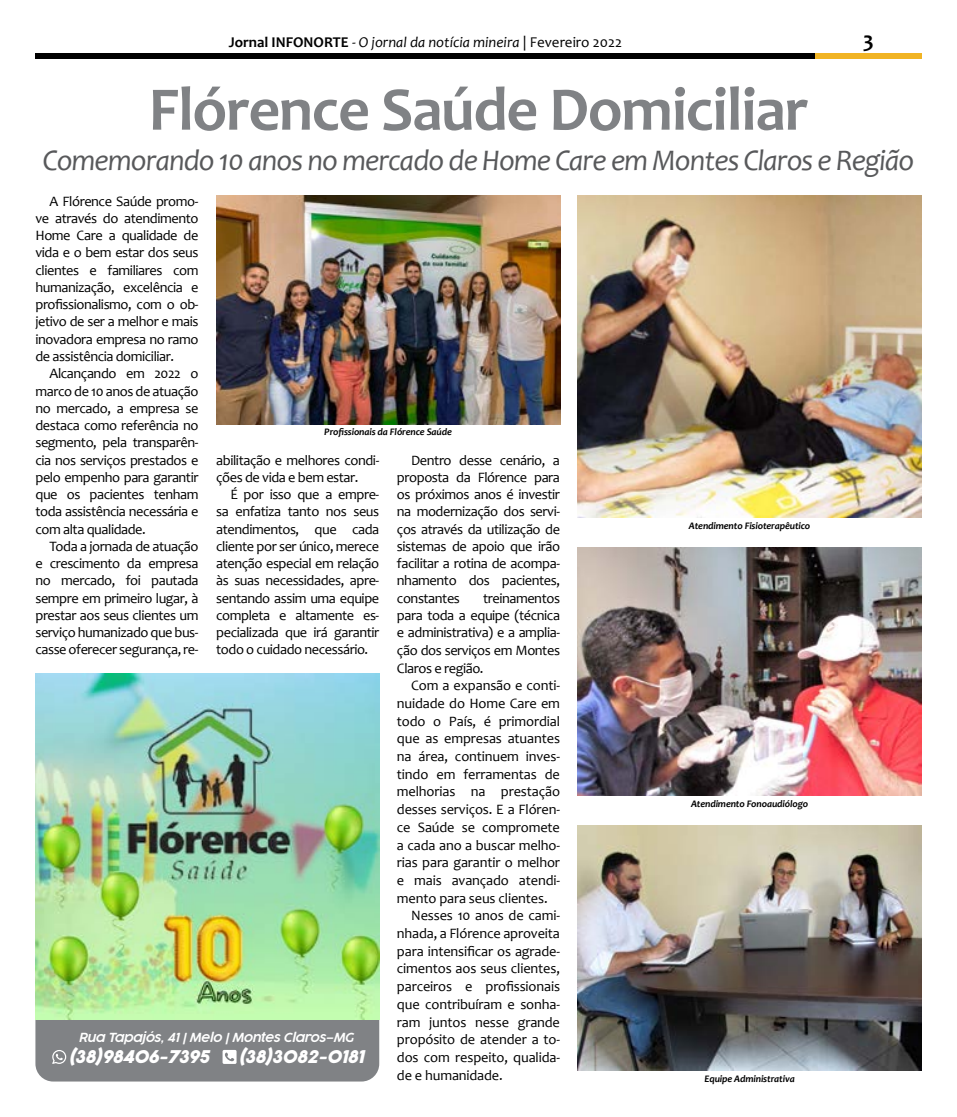
<style>
.page{position:relative;width:957px;height:1117px;background:#fff}
.page>*{position:absolute;margin:0;border:0;box-sizing:border-box;transform-origin:0 0}
.t1{font:700 62.5px "Candara";letter-spacing:-.02em;color:#808285}
.t2{font:italic 30px "Candara";letter-spacing:-.03em;color:#58595b}
.t3{font:700 22.5px "Candara";color:#000}
.t4{font:italic 17.5px "Cocogoose Pro";letter-spacing:-.03em;color:#fff}
.t5{font:italic 15px "Candara";color:#000}
.t6{font:14.38px/17.2px "Candara";letter-spacing:-.01em;color:#000;text-align:justify}
.t7{font:14.38px/17.2px "Candara";letter-spacing:-.03em;color:#000}
.t8{font:italic 300 12.5px "Cocogoose Pro";letter-spacing:-.03em;color:#fff}
.t9{font:italic 700 10px "Candara";letter-spacing:-.01em;color:#000}
.s1{font-weight:700;font-style:normal}
.s2{font-style:normal}
</style>
<div class="page">
<div style="left:35px;top:979px;width:344px;height:102px;background:#808285;border-radius:18px"></div>
<div style="left:815px;top:53px;width:106px;height:6px;background:#f1b424"></div>
<div style="left:35px;top:53px;width:780px;height:6px;background:#000"></div>
<img style="left:35px;top:673px;width:344px;height:346px">
<img style="left:578px;top:195px;width:343px;height:322px">
<img style="left:216px;top:195px;width:344px;height:229px">
<img style="left:578px;top:547px;width:343px;height:248px">
<img style="left:578px;top:825px;width:343px;height:245px">
<svg style="left:222px;top:1050px;width:14px;height:13px"></svg>
<svg style="left:52px;top:1050px;width:14px;height:13px"></svg>
<p class="t5" style="left:229px;top:33px;width:395px"><span class="s1">Jornal INFONORTE</span> - O jornal da notícia mineira <span class="s2">| Fevereiro 2022</span></p>
<h3 class="t3" style="left:863px;top:26px;width:12px">3</h3>
<h1 class="t1" style="left:149px;top:70px;width:661px">Flórence Saúde Domiciliar</h1>
<h2 class="t2" style="left:43px;top:141px;width:872px">Comemorando 10 anos no mercado de Home Care em Montes Claros e Região</h2>
<p class="t6" style="left:35px;top:192px;width:165px;text-indent:14px">A Flórence Saúde promo&shy;ve através do atendimento Home Care a qualidade de vida e o bem estar dos seus clientes e familiares com humanização, excelência e profissionalismo, com o ob&shy;jetivo de ser a melhor e mais inovadora empresa no ramo de assistência domiciliar.</p>
<p class="t6" style="left:35px;top:365px;width:165px;text-indent:14px">Alcançando em 2022 o marco de 10 anos de atuação no mercado, a empresa se destaca como referência no segmento, pela transparên&shy;cia nos serviços prestados e pelo empenho para garantir que os pacientes tenham toda assistência necessária e com alta qualidade.</p>
<p class="t6" style="left:35px;top:537px;width:165px;text-indent:14px">Toda a jornada de atuação e crescimento da empresa no mercado, foi pautada sempre em primeiro lugar, à prestar aos seus clientes um serviço humanizado que bus&shy;casse oferecer segurança, re-</p>
<p class="t9" style="left:324px;top:426px;width:129px">Profissionais da Flórence Saúde</p>
<p class="t7" style="left:216px;top:451px;width:165px">abilitação e melhores condi&shy;ções de vida e bem estar.</p>
<p class="t6" style="left:216px;top:485px;width:165px;text-indent:14px">É por isso que a empre&shy;sa enfatiza tanto nos seus atendimentos, que cada cliente por ser único, merece atenção especial em relação às suas necessidades, apre&shy;sentando assim uma equipe completa e altamente es&shy;pecializada que irá garantir todo o cuidado necessário.</p>
<p class="t6" style="left:397px;top:451px;width:165px;text-indent:14px">Dentro desse cenário, a proposta da Flórence para os próximos anos é investir na modernização dos servi&shy;ços através da utilização de sistemas de apoio que irão facilitar a rotina de acompa&shy;nhamento dos pacientes, constantes</p>
<p class="t9" style="left:689px;top:519px;width:123px">Atendimento Fisioterapêutico</p>
<p class="t6" style="left:397px;top:589px;width:165px;text-indent:86px">treinamentos para toda a equipe (técnica e administrativa) e a amplia&shy;ção dos serviços em Montes Claros e região.</p>
<p class="t6" style="left:411px;top:676px;width:150px">Com a expansão e conti-</p>
<p class="t6" style="left:397px;top:694px;width:164px">nuidade do Home Care em</p>
<p class="t6" style="left:397px;top:712px;width:165px">todo o País, é primordial</p>
<p class="t6" style="left:397px;top:729px;width:165px">que as empresas atuantes</p>
<p class="t6" style="left:397px;top:747px;width:165px">na área, continuem inves-</p>
<p class="t6" style="left:397px;top:765px;width:164px">tindo em ferramentas de</p>
<p class="t6" style="left:397px;top:782px;width:165px">melhorias na prestação</p>
<p class="t6" style="left:397px;top:800px;width:164px">desses serviços. E a Flóren-</p>
<p class="t6" style="left:397px;top:818px;width:164px">ce Saúde se compromete</p>
<p class="t6" style="left:397px;top:835px;width:165px">a cada ano a buscar melho-</p>
<p class="t6" style="left:397px;top:853px;width:165px">rias para garantir o melhor</p>
<p class="t6" style="left:397px;top:871px;width:165px">e mais avançado atendi-</p>
<p class="t6" style="left:397px;top:889px;width:152px">mento para seus clientes.</p>
<p class="t6" style="left:411px;top:906px;width:150px">Nesses 10 anos de cami-</p>
<p class="t6" style="left:397px;top:924px;width:164px">nhada, a Flórence aproveita</p>
<p class="t6" style="left:397px;top:942px;width:165px">para intensificar os agrade-</p>
<p class="t6" style="left:397px;top:959px;width:165px">cimentos aos seus clientes,</p>
<p class="t6" style="left:397px;top:977px;width:165px">parceiros e profissionais</p>
<p class="t6" style="left:397px;top:995px;width:165px">que contribuíram e sonha-</p>
<p class="t6" style="left:397px;top:1012px;width:165px">ram juntos nesse grande</p>
<p class="t6" style="left:397px;top:1030px;width:165px">propósito de atender a to-</p>
<p class="t6" style="left:397px;top:1048px;width:165px">dos com respeito, qualida-</p>
<p class="t6" style="left:397px;top:1065px;width:107px">de e humanidade.</p>
<p class="t9" style="left:691px;top:797px;width:119px">Atendimento Fonoaudiólogo</p>
<p class="t8" style="left:78px;top:1029px;width:277px">Rua Tapajós, 41 | Melo | Montes Claros–MG</p>
<p class="t4" style="left:68px;top:1044px;width:142px">(38)98406-7395</p>
<p class="t4" style="left:238px;top:1044px;width:127px">(38)3082-0181</p>
<p class="t9" style="left:704px;top:1071px;width:92px">Equipe Administrativa</p>
</div>
